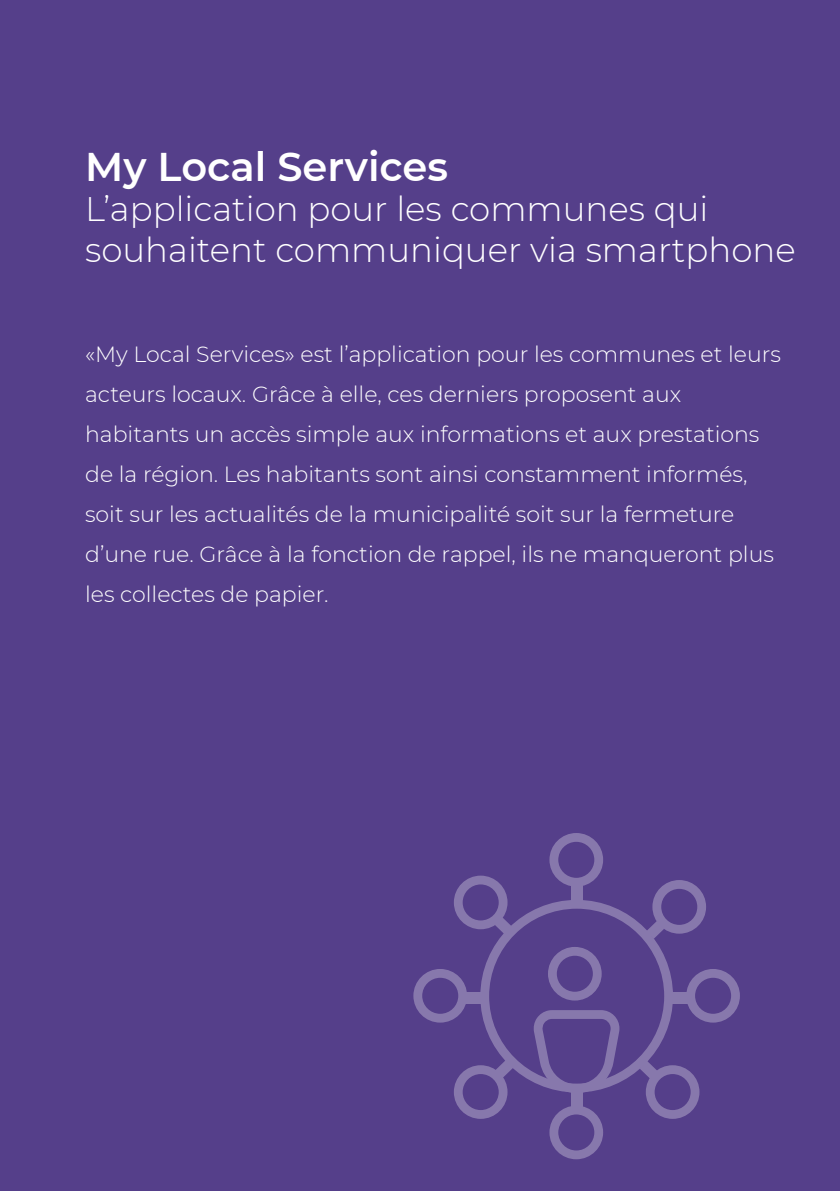
<style>
.page{position:relative;width:840px;height:1191px;background:#fff}
.page>*{position:absolute;margin:0;border:0;box-sizing:border-box;transform-origin:0 0}
.Titel_Bold{font:600 40px "Montserrat";color:#fff}
.Titel_Light{font:300 34px/40.8px "Montserrat";color:#fff}
.GT{font:300 22px/40px "Montserrat";color:#fff}
</style>
<div class="page">
<div style="left:0;top:0;width:839px;height:1191px;background:#553f8a"></div>
<svg style="left:413px;top:833px;width:326px;height:326px"></svg>
<div style="left:570px;top:1092px;width:12px;height:15px;background:#8778ac"></div>
<p class="Titel_Bold" style="left:85px;top:138px;width:364px">My Local Services</p>
<p class="Titel_Light" style="left:85px;top:188px;width:711px">L’application pour les communes qui souhaitent communiquer via smartphone</p>
<p class="GT" style="left:85px;top:333px;width:697px">«My Local Services» est l’application pour les communes et leurs acteurs locaux. Grâce à elle, ces derniers proposent aux habitants un accès simple aux informations et aux prestations de la région. Les habitants sont ainsi constamment informés, soit sur les actualités de la municipalité soit sur la fermeture d’une rue. Grâce à la fonction de rappel, ils ne manqueront plus les collectes de papier.</p>
</div>
